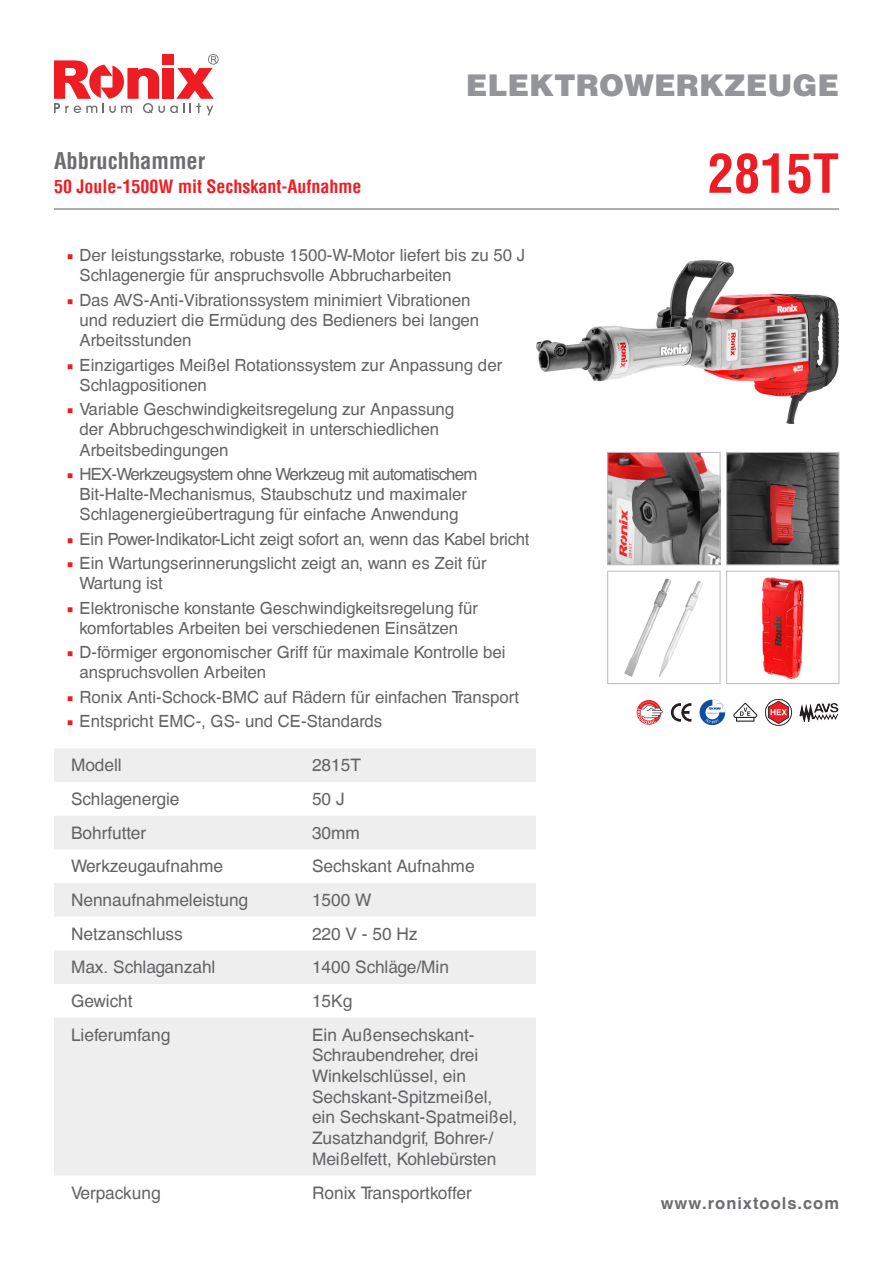
<style>
.page{position:relative;width:893px;height:1263px;background:#fff}
.page>*{position:absolute;margin:0;border:0;box-sizing:border-box;transform-origin:0 0}
.t1{font:700 condensed 52.5px "Helvetica LT";color:#ee1d23}
.t2{font:900 30px "Helvetica LT";color:#939598}
.t3{font:700 condensed 22.5px "Helvetica LT";color:#6c6d70}
.t4{font:700 condensed 18px "Helvetica LT";color:#ee1d23}
.t5{font:17.25px/20.7px "Helvetica CE";color:#636366}
.t6{font:16.8px/20.1px "Helvetica CE";color:#636366}
.t7{font:700 16.5px "Helvetica CE";letter-spacing:.06em;color:#6c6d70}
.s1{font-family:"Minion Pro";color:#ee1d23}
</style>
<div class="page">
<svg style="left:54px;top:54px;width:165px;height:61px"></svg>
<div style="left:163px;top:54px;width:11px;height:11px;background:#ee1d23"></div>
<hr style="left:54px;top:208px;width:785px;height:2px;background:#6c6d70">
<svg style="left:54px;top:749px;width:482px;height:426px;fill:#eeeeef"></svg>
<img style="left:536px;top:261px;width:303px;height:163px">
<img style="left:762px;top:577px;width:42px;height:102px">
<div style="left:726px;top:571px;width:113px;height:113px;border:1px solid #bcbdc0"></div>
<img style="left:728px;top:454px;width:109px;height:109px">
<div style="left:726px;top:452px;width:113px;height:113px;border:1px solid #bcbdc0"></div>
<img style="left:609px;top:454px;width:110px;height:109px">
<div style="left:607px;top:452px;width:114px;height:113px;border:1px solid #bcbdc0"></div>
<img style="left:624px;top:578px;width:79px;height:99px">
<div style="left:607px;top:571px;width:114px;height:113px;border:1px solid #bcbdc0"></div>
<svg style="left:765px;top:699px;width:27px;height:27px"></svg>
<svg style="left:699px;top:699px;width:27px;height:27px"></svg>
<svg style="left:699px;top:699px;width:26px;height:26px"></svg>
<svg style="left:636px;top:700px;width:27px;height:25px"></svg>
<svg style="left:671px;top:703px;width:20px;height:19px"></svg>
<svg style="left:733px;top:703px;width:24px;height:19px"></svg>
<img style="left:799px;top:703px;width:40px;height:19px">
<p class="t3" style="left:54px;top:146px;width:153px">Abbruchhammer</p>
<p class="t4" style="left:54px;top:175px;width:309px">50 Joule-1500W mit Sechskant-Aufnahme</p>
<h2 class="t2" style="left:466px;top:65px;width:375px">ELEKTROWERKZEUGE</h2>
<p class="t1" style="left:708px;top:141px;width:133px">2815T</p>
<p class="t6" style="left:80px;top:245px;width:447px;text-indent:-13px"><span class="s1">■</span> Der leistungsstarke, robuste 1500-W-Motor liefert bis zu 50 J<br>Schlagenergie für anspruchsvolle Abbrucharbeiten</p>
<p class="t6" style="left:80px;top:290px;width:401px;text-indent:-13px"><span class="s1">■</span> Das AVS-Anti-Vibrationssystem minimiert Vibrationen und reduziert die Ermüdung des Bedieners bei langen<br>Arbeitsstunden</p>
<p class="t6" style="left:80px;top:355px;width:424px;text-indent:-13px"><span class="s1">■</span> Einzigartiges Meißel Rotationssystem zur Anpassung der<br>Schlagpositionen</p>
<p class="t6" style="left:80px;top:399px;width:376px;text-indent:-13px"><span class="s1">■</span> Variable Geschwindigkeitsregelung zur Anpassung der Abbruchgeschwindigkeit in unterschiedlichen<br>Arbeitsbedingungen</p>
<p class="t6" style="left:67px;top:464px;width:412px;text-align:center"><span class="s1">■</span> HEX-Werkzeugsystem ohne Werkzeug mit automatischem<br>Bit-Halte-Mechanismus, Staubschutz und maximaler<br>Schlagenergieübertragung für einfache Anwendung</p>
<p class="t6" style="left:67px;top:529px;width:464px"><span class="s1">■</span> Ein Power-Indikator-Licht zeigt sofort an, wenn das Kabel bricht</p>
<p class="t6" style="left:80px;top:553px;width:409px;text-indent:-13px"><span class="s1">■</span> Ein Wartungserinnerungslicht zeigt an, wann es Zeit für<br>Wartung ist</p>
<p class="t6" style="left:67px;top:598px;width:413px;text-align:center"><span class="s1">■</span> Elektronische konstante Geschwindigkeitsregelung für komfortables Arbeiten bei verschiedenen Einsätzen</p>
<p class="t6" style="left:80px;top:642px;width:427px;text-indent:-13px"><span class="s1">■</span> D-förmiger ergonomischer Griff für maximale Kontrolle bei anspruchsvollen Arbeiten</p>
<p class="t6" style="left:67px;top:687px;width:454px"><span class="s1">■</span> Ronix Anti-Schock-BMC auf Rädern für einfachen Transport</p>
<p class="t6" style="left:67px;top:711px;width:317px"><span class="s1">■</span> Entspricht EMC-, GS- und CE-Standards</p>
<p class="t5" style="left:71px;top:755px;width:52px">Modell</p>
<p class="t5" style="left:312px;top:755px;width:50px">2815T</p>
<p class="t5" style="left:71px;top:789px;width:110px">Schlagenergie</p>
<p class="t5" style="left:312px;top:789px;width:34px">50 J</p>
<p class="t5" style="left:71px;top:822px;width:77px">Bohrfutter</p>
<p class="t5" style="left:312px;top:822px;width:49px">30mm</p>
<p class="t5" style="left:71px;top:856px;width:154px">Werkzeugaufnahme</p>
<p class="t5" style="left:312px;top:856px;width:164px">Sechskant Aufnahme</p>
<p class="t5" style="left:71px;top:890px;width:179px">Nennaufnahmeleistung</p>
<p class="t5" style="left:312px;top:890px;width:61px">1500 W</p>
<p class="t5" style="left:71px;top:923px;width:113px">Netzanschluss</p>
<p class="t5" style="left:312px;top:923px;width:107px">220 V - 50 Hz</p>
<p class="t5" style="left:71px;top:957px;width:146px">Max. Schlaganzahl</p>
<p class="t5" style="left:312px;top:957px;width:138px">1400 Schläge/Min</p>
<p class="t5" style="left:71px;top:991px;width:63px">Gewicht</p>
<p class="t5" style="left:312px;top:991px;width:42px">15Kg</p>
<p class="t5" style="left:71px;top:1024px;width:101px">Lieferumfang</p>
<p class="t5" style="left:312px;top:1024px;width:207px">Ein Außensechskant-<br>Schraubendreher, drei<br>Winkelschlüssel, ein<br>Sechskant-Spitzmeißel, ein Sechskant-Spatmeißel,<br>Zusatzhandgrif, Bohrer-/<br>Meißelfett, Kohlebürsten</p>
<p class="t5" style="left:71px;top:1182px;width:91px">Verpackung</p>
<p class="t5" style="left:312px;top:1182px;width:161px">Ronix Transportkoffer</p>
<p class="t7" style="left:661px;top:1193px;width:180px">www.ronixtools.com</p>
</div>
